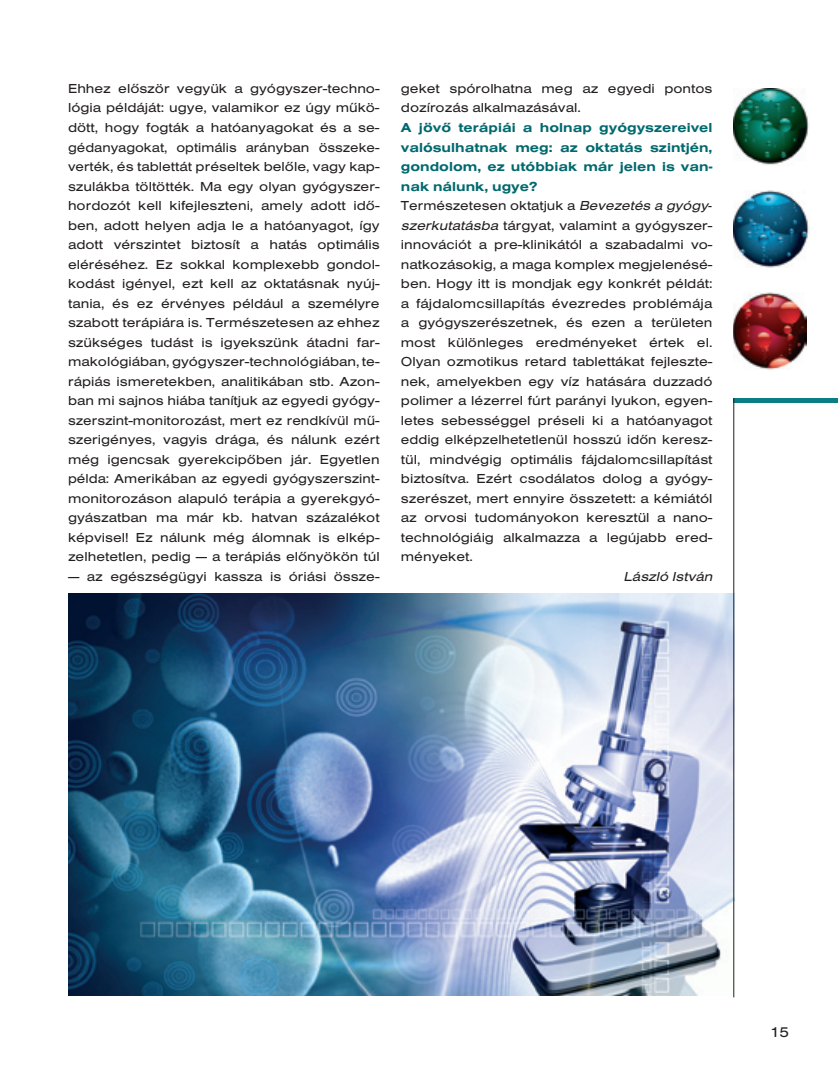
<style>
.page{position:relative;width:838px;height:1085px;background:#fff}
.page>*{position:absolute;margin:0;border:0;box-sizing:border-box;transform-origin:0 0}
.t1{font:15px "H Sans Extended";color:#231f20}
.t2{font:13.5px/19.5px "H Sans Extended";color:#231f20}
.t3{font:13.5px "H Sans Extended Regular Obl";color:#231f20}
.s1{font-weight:500;color:#00696e}
.s2{font-family:"H Sans Extended Regular Obl"}
</style>
<div class="page">
<img style="left:68px;top:593px;width:665px;height:402px">
<img style="left:733px;top:88px;width:76px;height:77px">
<img style="left:733px;top:190px;width:76px;height:77px">
<img style="left:733px;top:293px;width:73px;height:76px">
<hr style="left:733px;top:398px;width:105px;height:4px;background:#0b7d84">
<hr style="left:733px;top:398px;width:1px;height:599px;background:#231f20">
<p class="t2" style="left:68px;top:79px;width:313px;text-align:justify">Ehhez elôször vegyük a gyógyszer-techno&shy;lógia példáját: ugye, valamikor ez úgy mûkö&shy;dött, hogy fogták a hatóanyagokat és a se&shy;gédanyagokat, optimális arányban összeke&shy;verték, és tablettát préseltek belôle, vagy kap&shy;szulákba töltötték. Ma egy olyan gyógyszer&shy;hordozót kell kifejleszteni, amely adott idô&shy;ben, adott helyen adja le a hatóanyagot, így adott vérszintet biztosít a hatás optimális eléréséhez. Ez sokkal komplexebb gondol&shy;kodást igényel, ezt kell az oktatásnak nyúj&shy;tania, és ez érvényes például a személyre szabott terápiára is. Természetesen az ehhez szükséges tudást is igyekszünk átadni far&shy;makológiában, gyógyszer-technológiában, te&shy;rápiás ismeretekben, analitikában stb. Azon&shy;ban mi sajnos hiába tanítjuk az egyedi gyógy&shy;szerszint-monitorozást, mert ez rendkívül mû&shy;szerigényes, vagyis drága, és nálunk ezért még igencsak gyerekcipôben jár. Egyetlen példa: Amerikában az egyedi gyógyszerszint&shy;monitorozáson alapuló terápia a gyerekgyó&shy;gyászatban ma már kb. hatvan százalékot képvisel! Ez nálunk még álomnak is elkép&shy;zelhetetlen, pedig — a terápiás elônyökön túl</p>
<p class="t2" style="left:68px;top:566px;width:313px">— az egészségügyi kassza is óriási össze-</p>
<p class="t2" style="left:401px;top:79px;width:313px">geket spórolhatna meg az egyedi pontos dozírozás alkalmazásával.</p>
<p class="t2" style="left:401px;top:118px;width:313px"><span class="s1">A jövô terápiái a holnap gyógyszereivel valósulhatnak meg: az oktatás szintjén, gondolom, ez utóbbiak már jelen is van&shy;nak nálunk, ugye?<br></span>Természetesen oktatjuk a <span class="s2">Bevezetés a gyógy&shy;szerkutatásba</span> tárgyat, valamint a gyógyszer&shy;innovációt a pre-klinikától a szabadalmi vo&shy;natkozásokig, a maga komplex megjelenésé&shy;ben. Hogy itt is mondjak egy konkrét példát: a fájdalomcsillapítás évezredes problémája a gyógyszerészetnek, és ezen a területen most különleges eredményeket értek el.<br>Olyan ozmotikus retard tablettákat fejleszte&shy;nek, amelyekben egy víz hatására duzzadó polimer a lézerrel fúrt parányi lyukon, egyen&shy;letes sebességgel préseli ki a hatóanyagot eddig elképzelhetetlenül hosszú idôn keresz&shy;tül, mindvégig optimális fájdalomcsillapítást biztosítva. Ezért csodálatos dolog a gyógy&shy;szerészet, mert ennyire összetett: a kémiától az orvosi tudományokon keresztül a nano&shy;technológiáig alkalmazza a legújabb ered&shy;ményeket.</p>
<p class="t3" style="left:623px;top:568px;width:90px">László István</p>
<p class="t1" style="left:770px;top:1023px;width:20px">15</p>
</div>
